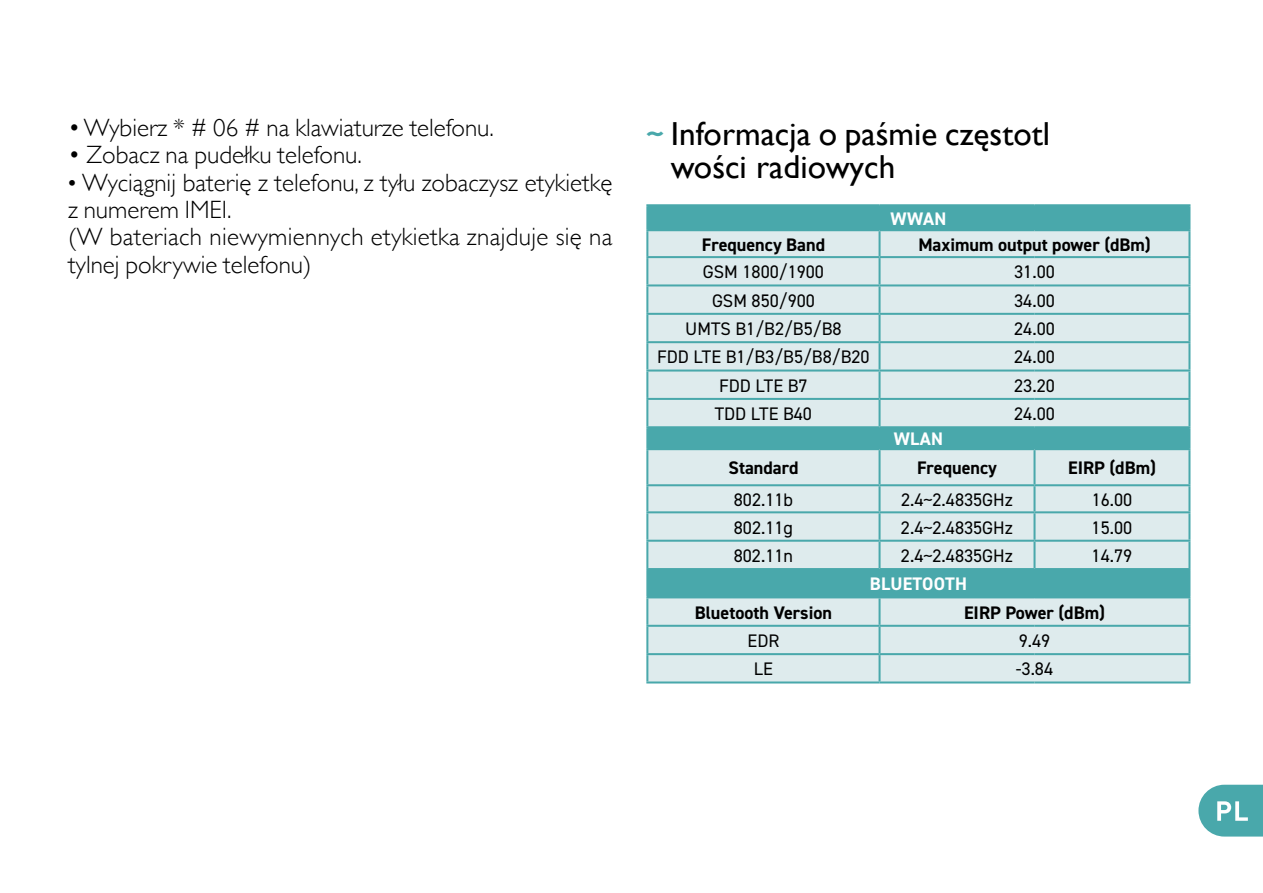
<style>
.page{position:relative;width:1263px;height:893px;background:#fff}
.page>*{position:absolute;margin:0;border:0;box-sizing:border-box;transform-origin:0 0}
.t1{font:33.15px/33.2px "Gill Sans";color:#000}
.t2{font:300 25.05px/27.3px "Gill Sans";color:#000}
.t3{font:18.15px "DIN2014";color:#000}
.t4{font:700 18.15px "DIN2014";color:#000}
.t5{font:700 18.15px "DIN2014";letter-spacing:.01em;color:#fff}
.s1{font-family:"Arial";font-weight:400;font-size:22.8px}
.s2{font-family:"DIN2014";font-weight:600;color:#49a8ab}
</style>
<div class="page">
<svg style="left:1198px;top:784px;width:65px;height:52px"></svg>
<div style="left:648px;top:206px;width:541px;height:23px;background:#49a8ab"></div>
<svg style="left:648px;top:231px;width:541px;height:450px;fill:#deebed"></svg>
<div style="left:647px;top:569px;width:543px;height:28px;background:#49a8ab"></div>
<hr style="left:1189px;top:206px;width:2px;height:23px;background:#49a8ab">
<hr style="left:646px;top:204px;width:234px;height:2px;background:#49a8ab">
<hr style="left:646px;top:206px;width:2px;height:23px;background:#49a8ab">
<hr style="left:880px;top:204px;width:155px;height:2px;background:#49a8ab">
<hr style="left:1035px;top:204px;width:156px;height:2px;background:#49a8ab">
<hr style="left:646px;top:428px;width:2px;height:20px;background:#49a8ab">
<hr style="left:1189px;top:428px;width:2px;height:20px;background:#49a8ab">
<hr style="left:1189px;top:570px;width:2px;height:26px;background:#49a8ab">
<hr style="left:646px;top:570px;width:2px;height:26px;background:#49a8ab">
<hr style="left:1189px;top:231px;width:2px;height:25px;background:#49a8ab">
<hr style="left:1189px;top:258px;width:2px;height:26px;background:#49a8ab">
<hr style="left:1189px;top:286px;width:2px;height:27px;background:#49a8ab">
<hr style="left:1189px;top:315px;width:2px;height:26px;background:#49a8ab">
<hr style="left:1189px;top:343px;width:2px;height:26px;background:#49a8ab">
<hr style="left:1189px;top:371px;width:2px;height:27px;background:#49a8ab">
<hr style="left:1189px;top:400px;width:2px;height:26px;background:#49a8ab">
<hr style="left:646px;top:229px;width:234px;height:2px;background:#49a8ab">
<hr style="left:646px;top:231px;width:2px;height:25px;background:#49a8ab">
<hr style="left:880px;top:229px;width:155px;height:2px;background:#49a8ab">
<hr style="left:879px;top:231px;width:2px;height:25px;background:#49a8ab">
<hr style="left:1035px;top:229px;width:156px;height:2px;background:#49a8ab">
<hr style="left:646px;top:256px;width:234px;height:2px;background:#49a8ab">
<hr style="left:646px;top:258px;width:2px;height:26px;background:#49a8ab">
<hr style="left:880px;top:256px;width:155px;height:2px;background:#49a8ab">
<hr style="left:879px;top:258px;width:2px;height:26px;background:#49a8ab">
<hr style="left:1035px;top:256px;width:156px;height:2px;background:#49a8ab">
<hr style="left:646px;top:284px;width:234px;height:2px;background:#49a8ab">
<hr style="left:646px;top:286px;width:2px;height:27px;background:#49a8ab">
<hr style="left:646px;top:315px;width:2px;height:26px;background:#49a8ab">
<hr style="left:880px;top:284px;width:155px;height:2px;background:#49a8ab">
<hr style="left:879px;top:286px;width:2px;height:27px;background:#49a8ab">
<hr style="left:1035px;top:284px;width:156px;height:2px;background:#49a8ab">
<hr style="left:879px;top:315px;width:2px;height:26px;background:#49a8ab">
<hr style="left:646px;top:313px;width:234px;height:2px;background:#49a8ab">
<hr style="left:646px;top:341px;width:234px;height:2px;background:#49a8ab">
<hr style="left:646px;top:343px;width:2px;height:26px;background:#49a8ab">
<hr style="left:646px;top:371px;width:2px;height:27px;background:#49a8ab">
<hr style="left:646px;top:400px;width:2px;height:26px;background:#49a8ab">
<hr style="left:880px;top:313px;width:155px;height:2px;background:#49a8ab">
<hr style="left:1035px;top:313px;width:156px;height:2px;background:#49a8ab">
<hr style="left:880px;top:341px;width:155px;height:2px;background:#49a8ab">
<hr style="left:879px;top:343px;width:2px;height:26px;background:#49a8ab">
<hr style="left:1035px;top:341px;width:156px;height:2px;background:#49a8ab">
<hr style="left:879px;top:371px;width:2px;height:27px;background:#49a8ab">
<hr style="left:879px;top:400px;width:2px;height:26px;background:#49a8ab">
<hr style="left:646px;top:369px;width:234px;height:2px;background:#49a8ab">
<hr style="left:880px;top:369px;width:155px;height:2px;background:#49a8ab">
<hr style="left:1035px;top:369px;width:156px;height:2px;background:#49a8ab">
<hr style="left:646px;top:398px;width:234px;height:2px;background:#49a8ab">
<hr style="left:880px;top:398px;width:155px;height:2px;background:#49a8ab">
<hr style="left:1035px;top:398px;width:156px;height:2px;background:#49a8ab">
<hr style="left:646px;top:426px;width:234px;height:2px;background:#49a8ab">
<hr style="left:880px;top:426px;width:155px;height:2px;background:#49a8ab">
<hr style="left:1035px;top:426px;width:156px;height:2px;background:#49a8ab">
<hr style="left:646px;top:450px;width:2px;height:34px;background:#49a8ab">
<hr style="left:646px;top:486px;width:2px;height:25px;background:#49a8ab">
<hr style="left:646px;top:513px;width:2px;height:26px;background:#49a8ab">
<hr style="left:646px;top:541px;width:2px;height:27px;background:#49a8ab">
<hr style="left:646px;top:598px;width:2px;height:26px;background:#49a8ab">
<hr style="left:646px;top:626px;width:2px;height:27px;background:#49a8ab">
<hr style="left:646px;top:655px;width:2px;height:26px;background:#49a8ab">
<hr style="left:646px;top:448px;width:234px;height:2px;background:#49a8ab">
<hr style="left:880px;top:448px;width:155px;height:2px;background:#49a8ab">
<hr style="left:1035px;top:448px;width:156px;height:2px;background:#49a8ab">
<hr style="left:879px;top:450px;width:2px;height:34px;background:#49a8ab">
<hr style="left:1034px;top:450px;width:2px;height:34px;background:#49a8ab">
<hr style="left:1189px;top:450px;width:2px;height:34px;background:#49a8ab">
<hr style="left:879px;top:486px;width:2px;height:25px;background:#49a8ab">
<hr style="left:1034px;top:486px;width:2px;height:25px;background:#49a8ab">
<hr style="left:1189px;top:486px;width:2px;height:25px;background:#49a8ab">
<hr style="left:879px;top:513px;width:2px;height:26px;background:#49a8ab">
<hr style="left:1034px;top:513px;width:2px;height:26px;background:#49a8ab">
<hr style="left:1189px;top:513px;width:2px;height:26px;background:#49a8ab">
<hr style="left:879px;top:541px;width:2px;height:27px;background:#49a8ab">
<hr style="left:879px;top:598px;width:2px;height:26px;background:#49a8ab">
<hr style="left:879px;top:626px;width:2px;height:27px;background:#49a8ab">
<hr style="left:879px;top:655px;width:2px;height:26px;background:#49a8ab">
<hr style="left:1034px;top:541px;width:2px;height:27px;background:#49a8ab">
<hr style="left:1189px;top:541px;width:2px;height:27px;background:#49a8ab">
<hr style="left:1189px;top:598px;width:2px;height:26px;background:#49a8ab">
<hr style="left:1189px;top:626px;width:2px;height:27px;background:#49a8ab">
<hr style="left:1189px;top:655px;width:2px;height:26px;background:#49a8ab">
<hr style="left:646px;top:484px;width:234px;height:2px;background:#49a8ab">
<hr style="left:880px;top:484px;width:155px;height:2px;background:#49a8ab">
<hr style="left:1035px;top:484px;width:156px;height:2px;background:#49a8ab">
<hr style="left:646px;top:511px;width:234px;height:2px;background:#49a8ab">
<hr style="left:880px;top:511px;width:155px;height:2px;background:#49a8ab">
<hr style="left:1035px;top:511px;width:156px;height:2px;background:#49a8ab">
<hr style="left:646px;top:539px;width:234px;height:2px;background:#49a8ab">
<hr style="left:880px;top:539px;width:155px;height:2px;background:#49a8ab">
<hr style="left:1035px;top:539px;width:156px;height:2px;background:#49a8ab">
<hr style="left:646px;top:568px;width:234px;height:2px;background:#49a8ab">
<hr style="left:880px;top:568px;width:155px;height:2px;background:#49a8ab">
<hr style="left:1035px;top:568px;width:156px;height:2px;background:#49a8ab">
<hr style="left:646px;top:624px;width:234px;height:2px;background:#49a8ab">
<hr style="left:880px;top:624px;width:155px;height:2px;background:#49a8ab">
<hr style="left:1035px;top:624px;width:156px;height:2px;background:#49a8ab">
<hr style="left:646px;top:653px;width:234px;height:2px;background:#49a8ab">
<hr style="left:880px;top:653px;width:155px;height:2px;background:#49a8ab">
<hr style="left:1035px;top:653px;width:156px;height:2px;background:#49a8ab">
<hr style="left:646px;top:681px;width:234px;height:2px;background:#49a8ab">
<hr style="left:880px;top:681px;width:155px;height:2px;background:#49a8ab">
<hr style="left:1035px;top:681px;width:156px;height:2px;background:#49a8ab">
<hr style="left:646px;top:596px;width:234px;height:2px;background:#49a8ab">
<hr style="left:880px;top:596px;width:155px;height:2px;background:#49a8ab">
<hr style="left:1035px;top:596px;width:156px;height:2px;background:#49a8ab">
<h2 class="t2" style="left:68px;top:113px;width:427px">• Wybierz * # 06 # na klawiaturze telefonu.</h2>
<h2 class="t2" style="left:68px;top:140px;width:295px">• Zobacz na pudełku telefonu.</h2>
<h2 class="t2" style="left:68px;top:168px;width:546px"><span class="s1">•</span> Wyciągnij baterię z telefonu, z tyłu zobaczysz etykietkę z numerem IMEI.<br>(W bateriach niewymiennych etykietka znajduje się na tylnej pokrywie telefonu)</h2>
<h1 class="t1" style="left:671px;top:117px;width:381px;text-indent:-24px"><span class="s2">~</span> Informacja o paśmie częstotl wości radiowych</h1>
<p class="t5" style="left:891px;top:206px;width:57px">WWAN</p>
<p class="t4" style="left:702px;top:232px;width:125px">Frequency Band</p>
<p class="t4" style="left:918px;top:232px;width:234px">Maximum output power (dBm)</p>
<p class="t3" style="left:703px;top:261px;width:123px">GSM 1800/1900</p>
<p class="t3" style="left:1014px;top:261px;width:42px">31.00</p>
<p class="t3" style="left:712px;top:289px;width:104px">GSM 850/900</p>
<p class="t3" style="left:1014px;top:289px;width:42px">34.00</p>
<p class="t3" style="left:685px;top:317px;width:158px">UMTS B1/B2/B5/B8</p>
<p class="t3" style="left:1014px;top:317px;width:42px">24.00</p>
<p class="t3" style="left:657px;top:346px;width:214px">FDD LTE B1/B3/B5/B8/B20</p>
<p class="t3" style="left:1014px;top:346px;width:42px">24.00</p>
<p class="t3" style="left:719px;top:374px;width:90px">FDD LTE B7</p>
<p class="t3" style="left:1014px;top:374px;width:42px">23.20</p>
<p class="t3" style="left:715px;top:402px;width:99px">TDD LTE B40</p>
<p class="t3" style="left:1014px;top:402px;width:42px">24.00</p>
<p class="t5" style="left:894px;top:427px;width:51px">WLAN</p>
<p class="t4" style="left:729px;top:456px;width:71px">Standard</p>
<p class="t4" style="left:917px;top:456px;width:81px">Frequency</p>
<p class="t4" style="left:1068px;top:456px;width:89px">EIRP (dBm)</p>
<p class="t3" style="left:734px;top:488px;width:61px">802.11b</p>
<p class="t3" style="left:901px;top:488px;width:114px">2.4~2.4835GHz</p>
<p class="t3" style="left:1092px;top:488px;width:42px">16.00</p>
<p class="t3" style="left:734px;top:516px;width:61px">802.11g</p>
<p class="t3" style="left:901px;top:516px;width:114px">2.4~2.4835GHz</p>
<p class="t3" style="left:1092px;top:516px;width:42px">15.00</p>
<p class="t3" style="left:734px;top:544px;width:61px">802.11n</p>
<p class="t3" style="left:901px;top:544px;width:114px">2.4~2.4835GHz</p>
<p class="t3" style="left:1092px;top:544px;width:42px">14.79</p>
<p class="t5" style="left:870px;top:572px;width:99px">BLUETOOTH</p>
<p class="t4" style="left:695px;top:600px;width:139px">Bluetooth Version</p>
<p class="t4" style="left:964px;top:600px;width:142px">EIRP Power (dBm)</p>
<p class="t3" style="left:748px;top:629px;width:33px">EDR</p>
<p class="t3" style="left:1019px;top:629px;width:33px">9.49</p>
<p class="t3" style="left:754px;top:657px;width:20px">LE</p>
<p class="t3" style="left:1016px;top:657px;width:39px">-3.84</p>
</div>
